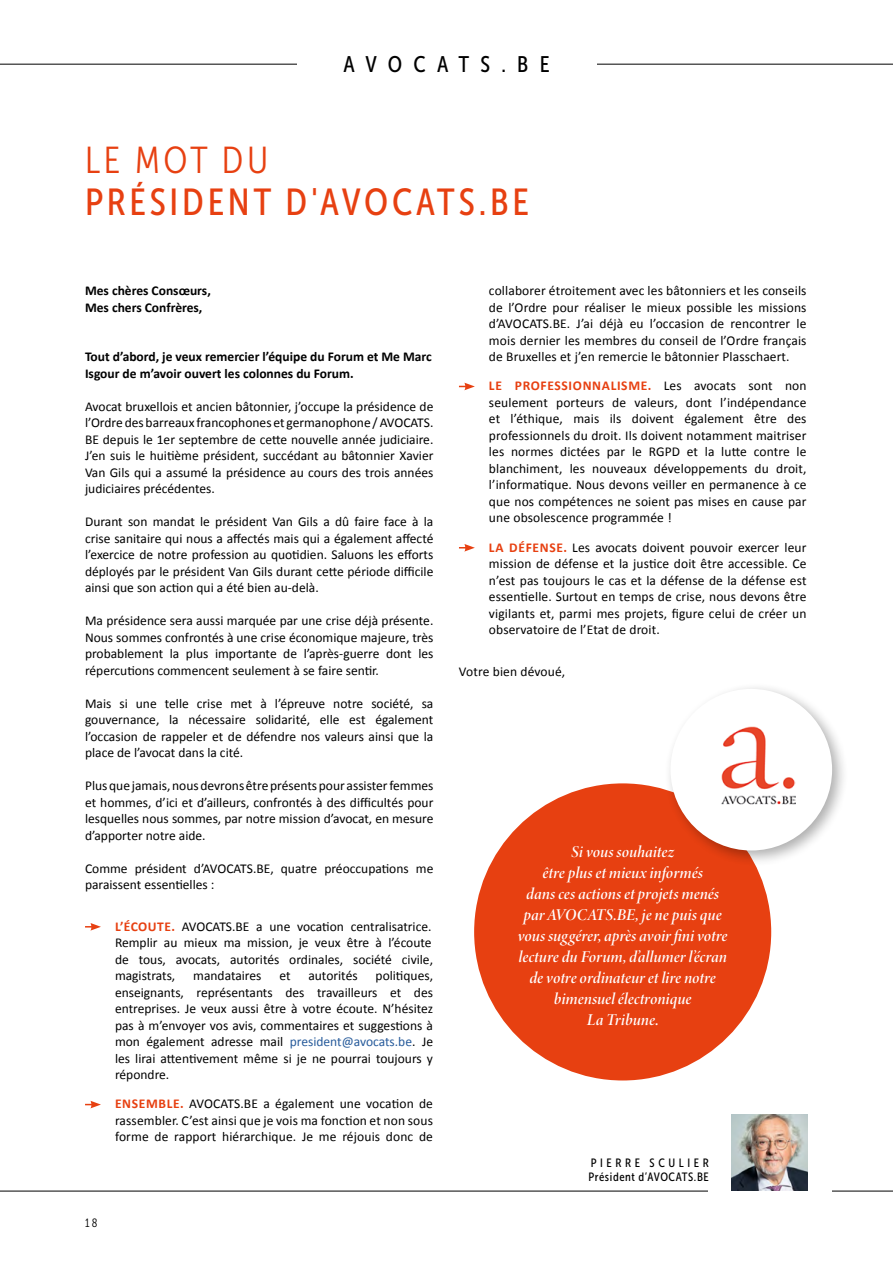
<style>
.page{position:relative;width:893px;height:1263px;background:#fff}
.page>*{position:absolute;margin:0;border:0;box-sizing:border-box;transform-origin:0 0}
.UV_Titre_25_22-1{font:37.5px "Museo Sans Cond 500";letter-spacing:.1em;color:#e74011}
.UV_Titre_25_22-1-2{font:37.5px "Museo Sans Cond 300";letter-spacing:.1em;color:#e74011}
.t1{font:22.5px "Museo Sans Cond 500";letter-spacing:.5em;color:#000}
.t2{font:italic 600 16.5px "Minion 3 Display";letter-spacing:.005em;color:#fff}
.t3{font:13.5px/16.5px "Calibri";color:#000;text-align:justify}
.t4{font:700 13.5px/16.5px "Calibri";color:#000}
.t5{font:12px "Museo Sans Cond 500";letter-spacing:.05em;color:#000}
.t6{font:12px "Museo Sans Cond 500";letter-spacing:.3em;color:#000}
.t7{font:12px "Museo Sans Cond 300";color:#000}
.s1{font-weight:700;color:#e74011}
.s2{color:#275b9b}
</style>
<div class="page">
<hr style="left:0;top:64px;width:893px;height:1px;background:#000">
<div style="left:297px;top:55px;width:299px;height:22px;background:#fff"></div>
<hr style="left:0;top:1191px;width:893px;height:1px;background:#000">
<div style="left:709px;top:1123px;width:123px;height:72px;background:#fff"></div>
<img style="left:731px;top:1114px;width:77px;height:77px">
<div style="left:474px;top:783px;width:297px;height:297px;background:#e74011;border-radius:50%"></div>
<svg style="left:85px;top:923px;width:16px;height:8px"></svg>
<svg style="left:85px;top:1101px;width:16px;height:7px"></svg>
<svg style="left:459px;top:383px;width:16px;height:7px"></svg>
<svg style="left:459px;top:544px;width:16px;height:8px"></svg>
<div style="left:663px;top:682px;width:186px;height:185px;background:#000;opacity:.32"></div>
<div style="left:670px;top:689px;width:162px;height:161px;background:#fff;border-radius:50%"></div>
<img style="left:721px;top:726px;width:74px;height:79px">
<p class="t1" style="left:343px;top:52px;width:208px">AVOCATS.BE</p>
<p class="UV_Titre_25_22-1-2" style="left:85px;top:140px;width:185px">LE MOT DU</p>
<p class="UV_Titre_25_22-1" style="left:85px;top:181px;width:445px">PRÉSIDENT D'AVOCATS.BE</p>
<p class="t4" style="left:85px;top:282px;width:127px">Mes chères Consœurs,</p>
<p class="t4" style="left:85px;top:298px;width:119px">Mes chers Confrères,</p>
<p class="t4" style="left:85px;top:348px;width:348px">Tout d’abord, je veux remercier l’équipe du Forum et Me Marc<br>Isgour de m’avoir ouvert les colonnes du Forum.</p>
<p class="t3" style="left:85px;top:397px;width:350px">Avocat bruxellois et ancien bâtonnier, j’occupe la présidence de l’Ordre des barreaux francophones et germanophone / AVOCATS.<br>BE depuis le 1er septembre de cette nouvelle année judiciaire.<br>J’en suis le huitième président, succédant au bâtonnier Xavier Van Gils qui a assumé la présidence au cours des trois années judiciaires précédentes.</p>
<p class="t3" style="left:85px;top:513px;width:350px">Durant son mandat le président Van Gils a dû faire face à la crise sanitaire qui nous a affectés mais qui a également affecté l’exercice de notre profession au quotidien. Saluons les efforts déployés par le président Van Gils durant cette période difficile ainsi que son action qui a été bien au-delà.</p>
<p class="t3" style="left:85px;top:612px;width:350px">Ma présidence sera aussi marquée par une crise déjà présente.<br>Nous sommes confrontés à une crise économique majeure, très probablement la plus importante de l’après-guerre dont les répercutions commencent seulement à se faire sentir.</p>
<p class="t3" style="left:85px;top:694px;width:350px">Mais si une telle crise met à l’épreuve notre société, sa gouvernance, la nécessaire solidarité, elle est également l’occasion de rappeler et de défendre nos valeurs ainsi que la place de l’avocat dans la cité.</p>
<p class="t3" style="left:85px;top:777px;width:350px">Plus que jamais, nous devrons être présents pour assister femmes et hommes, d’ici et d’ailleurs, confrontés à des difficultés pour lesquelles nous sommes, par notre mission d’avocat, en mesure d’apporter notre aide.</p>
<p class="t3" style="left:85px;top:859px;width:350px">Comme président d’AVOCATS.BE, quatre préoccupations me paraissent essentielles :</p>
<p class="t3" style="left:115px;top:917px;width:319px"><span class="s1">L’ÉCOUTE.</span> AVOCATS.BE a une vocation centralisatrice.<br>Remplir au mieux ma mission, je veux être à l’écoute de tous, avocats, autorités ordinales, société civile, magistrats,</p>
<p class="t3" style="left:193px;top:967px;width:70px">mandataires</p>
<p class="t3" style="left:279px;top:967px;width:13px">et</p>
<p class="t3" style="left:308px;top:967px;width:51px">autorités</p>
<p class="t3" style="left:115px;top:967px;width:320px;text-indent:261px">politiques, enseignants, représentants des travailleurs et des entreprises. Je veux aussi être à votre écoute. N’hésitez pas à m’envoyer vos avis, commentaires et suggestions à mon également adresse mail <span class="s2">president@avocats.be</span>. Je les lirai attentivement même si je ne pourrai toujours y répondre.</p>
<p class="t3" style="left:115px;top:1095px;width:319px"><span class="s1">ENSEMBLE.</span> AVOCATS.BE a également une vocation de rassembler. C’est ainsi que je vois ma fonction et non sous forme de rapport hiérarchique. Je me réjouis donc de</p>
<p class="t7" style="left:85px;top:1217px;width:14px">18</p>
<p class="t3" style="left:489px;top:282px;width:319px">collaborer étroitement avec les bâtonniers et les conseils de l’Ordre pour réaliser le mieux possible les missions d’AVOCATS.BE. J’ai déjà eu l’occasion de rencontrer le mois dernier les membres du conseil de l’Ordre français de Bruxelles et j’en remercie le bâtonnier Plasschaert.</p>
<p class="t3" style="left:489px;top:377px;width:319px"><span class="s1">LE PROFESSIONNALISME.</span> Les avocats sont non seulement porteurs de valeurs, dont l’indépendance et l’éthique, mais ils doivent également être des professionnels du droit. Ils doivent notamment maitriser les normes dictées par le RGPD et la lutte contre le blanchiment, les nouveaux développements du droit, l’informatique. Nous devons veiller en permanence à ce que nos compétences ne soient pas mises en cause par une obsolescence programmée !</p>
<p class="t3" style="left:489px;top:538px;width:319px"><span class="s1">LA DÉFENSE.</span> Les avocats doivent pouvoir exercer leur mission de défense et la justice doit être accessible. Ce n’est pas toujours le cas et la défense de la défense est essentielle. Surtout en temps de crise, nous devons être vigilants et, parmi mes projets, figure celui de créer un observatoire de l’Etat de droit.</p>
<p class="t3" style="left:459px;top:662px;width:108px">Votre bien dévoué,</p>
<p class="t2" style="left:571px;top:841px;width:104px">Si vous souhaitez</p>
<p class="t2" style="left:542px;top:862px;width:162px">être plus et mieux informés</p>
<p class="t2" style="left:526px;top:883px;width:194px">dans ces actions et projets menés</p>
<p class="t2" style="left:524px;top:904px;width:200px">par AVOCATS.BE, je ne puis que</p>
<p class="t2" style="left:518px;top:925px;width:211px">vous suggérer, après avoir fini votre</p>
<p class="t2" style="left:518px;top:946px;width:210px">lecture du Forum, d’allumer l’écran</p>
<p class="t2" style="left:529px;top:967px;width:188px">de votre ordinateur et lire notre</p>
<p class="t2" style="left:554px;top:988px;width:139px">bimensuel électronique</p>
<p class="t2" style="left:587px;top:1009px;width:73px">La Tribune.</p>
<p class="t6" style="left:591px;top:1156px;width:120px">PIERRE SCULIER</p>
<p class="t5" style="left:589px;top:1170px;width:122px">Président d’AVOCATS.BE</p>
</div>
